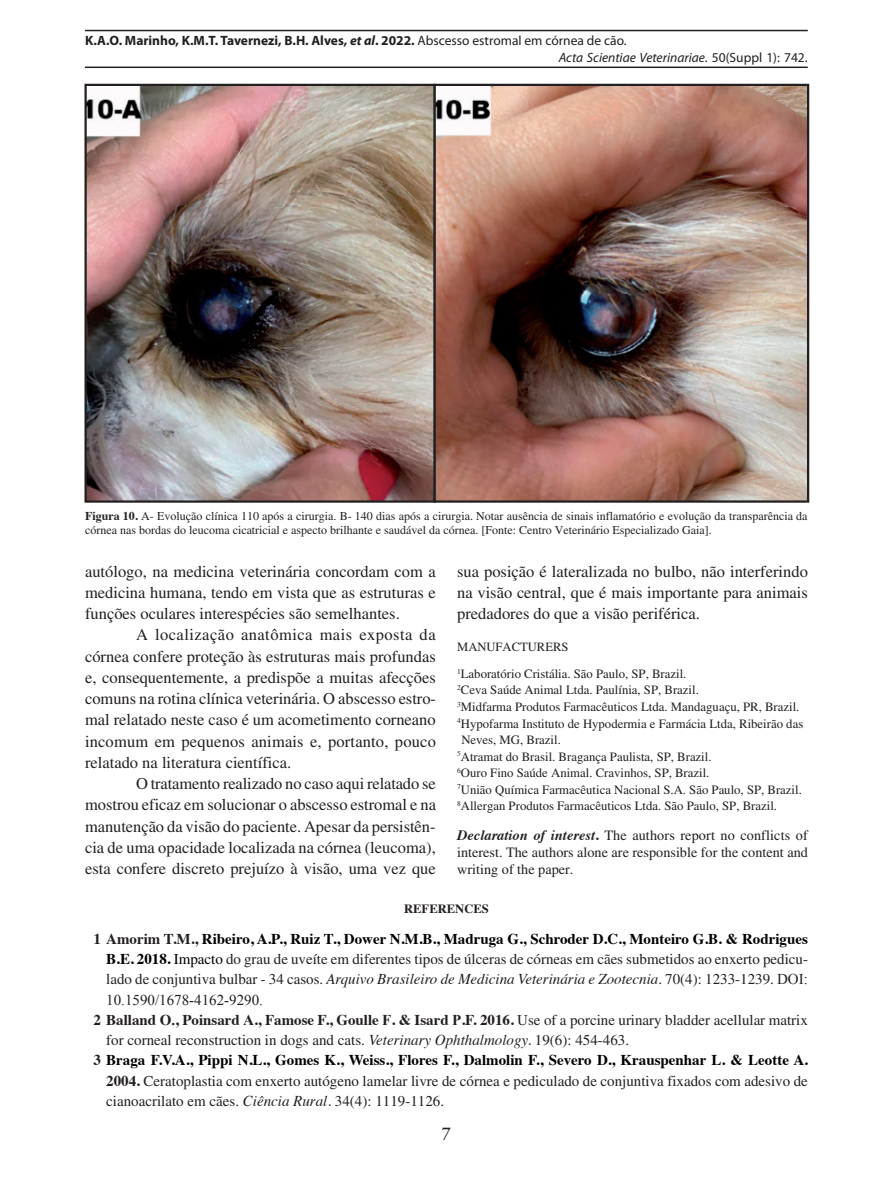
<style>
.page{position:relative;width:893px;height:1191px;background:#fff}
.page>*{position:absolute;margin:0;border:0;box-sizing:border-box;transform-origin:0 0}
.t1{font:600 18px "Adobe Garamond";color:#231f20}
.t2{font:16.5px/21.3px "Times";color:#231f20;text-align:justify}
.t3{font:15px/20.2px "Times";color:#231f20;text-align:justify}
.t4{font:700 15px "Times";color:#231f20}
.t5{font:700 15px "Times";color:#000}
.t6{font:15px "Times New Roman";color:#231f20}
.t7{font:14.25px/17.1px "Times";color:#231f20;text-align:justify}
.t8{font:700 13.5px/16.2px "Myriad Pro";color:#231f20}
.t9{font:12.75px "Times";color:#231f20}
.t10{font:12.6px "Times";color:#231f20}
.t11{font:700 12.6px "Times";color:#231f20}
.t12{font:12px/13.5px "Times";color:#231f20}
.s1{font-style:italic}
.s2{font-weight:400}
.s3{font-weight:400;font-style:italic}
.s4{font-weight:700}
.s5{font-weight:700;font-style:italic}
.s6{font-weight:700;color:#000}
.s7{color:#000}
.s8{font-family:"Times New Roman"}
.s9{color:#231f20}
</style>
<div class="page">
<hr style="left:85px;top:30px;width:723px;height:1px;background:#231f20">
<hr style="left:85px;top:67px;width:723px;height:1px;background:#231f20">
<img style="left:87px;top:87px;width:719px;height:413px">
<div style="left:84px;top:84px;width:352px;height:419px;border:2px solid #231f20"></div>
<div style="left:434px;top:84px;width:375px;height:419px;border:2px solid #231f20"></div>
<p class="t8" style="left:559px;top:32px;width:250px;text-indent:-473px">K.A.O. Marinho, K.M.T. Tavernezi, B.H. Alves, <span class="s1">et al</span>. 2022. <span class="s2">Abscesso estromal em córnea de cão.<br></span><span class="s3">Acta Scientiae Veterinariae</span><span class="s2">. 50(Suppl 1): 742.</span></p>
<p class="t12" style="left:85px;top:509px;width:724px"><span class="s4">Figura 10.</span> A- Evolução clínica 110 após a cirurgia. B- 140 dias após a cirurgia. Notar ausência de sinais inflamatório e evolução da transparência da córnea nas bordas do leucoma cicatricial e aspecto brilhante e saudável da córnea. [Fonte: Centro Veterinário Especializado Gaia].</p>
<p class="t2" style="left:85px;top:560px;width:352px">autólogo, na medicina veterinária concordam com a medicina humana, tendo em vista que as estruturas e funções oculares interespécies são semelhantes.</p>
<p class="t2" style="left:85px;top:624px;width:353px;text-indent:51px">A localização anatômica mais exposta da córnea confere proteção às estruturas mais profundas e, consequentemente, a predispõe a muitas afecções comuns na rotina clínica veterinária. O abscesso estro&shy;mal relatado neste caso é um acometimento corneano incomum em pequenos animais e, portanto, pouco relatado na literatura científica.</p>
<p class="t2" style="left:85px;top:773px;width:353px;text-indent:51px">O tratamento realizado no caso aqui relatado se mostrou eficaz em solucionar o abscesso estromal e na manutenção da visão do paciente. Apesar da persistên&shy;cia de uma opacidade localizada na córnea (leucoma), esta confere discreto prejuízo à visão, uma vez que</p>
<p class="t2" style="left:457px;top:560px;width:352px">sua posição é lateralizada no bulbo, não interferindo na visão central, que é mais importante para animais predadores do que a visão periférica.</p>
<p class="t10" style="left:457px;top:639px;width:113px">MANUFACTURERS</p>
<p class="t9" style="left:457px;top:666px;width:231px"><sup>1</sup>Laboratório Cristália. São Paulo, SP, Brazil.</p>
<p class="t9" style="left:457px;top:683px;width:243px"><sup>2</sup>Ceva Saúde Animal Ltda. Paulínia, SP, Brazil.</p>
<p class="t9" style="left:457px;top:699px;width:344px"><sup>3</sup>Midfarma Produtos Farmacêuticos Ltda. Mandaguaçu, PR, Brazil.</p>
<p class="t9" style="left:457px;top:716px;width:348px"><sup>4</sup>Hypofarma Instituto de Hypodermia e Farmácia Ltda, Ribeirão das</p>
<p class="t9" style="left:461px;top:732px;width:101px">Neves, MG, Brazil.</p>
<p class="t9" style="left:457px;top:749px;width:256px"><sup>5</sup>Atramat do Brasil. Bragança Paulista, SP, Brazil.</p>
<p class="t9" style="left:457px;top:765px;width:254px"><sup>6</sup>Ouro Fino Saúde Animal. Cravinhos, SP, Brazil.</p>
<p class="t9" style="left:457px;top:782px;width:346px"><sup>7</sup>União Química Farmacêutica Nacional S.A. São Paulo, SP, Brazil.</p>
<p class="t9" style="left:457px;top:798px;width:321px"><sup>8</sup>Allergan Produtos Farmacêuticos Ltda. São Paulo, SP, Brazil.</p>
<p class="t7" style="left:457px;top:826px;width:352px"><span class="s5">Declaration of interest</span><span class="s4">.</span> The authors report no conflicts of interest. The authors alone are responsible for the content and writing of the paper.</p>
<p class="t11" style="left:404px;top:896px;width:86px">REFERENCES</p>
<p class="t3" style="left:106px;top:928px;width:703px;text-indent:-13px"><span class="s4">1 Amorim T.M.,</span> <span class="s6">Ribeiro, A.P., Ruiz T., Dower N.M.B., Madruga G., Schroder D.C., Monteiro G.B. &amp; Rodrigues B.E. 2018.</span> <span class="s7">Impacto</span> do grau de uveíte em diferentes tipos de úlceras de córneas em cães submetidos ao enxerto pedicu&shy;lado de conjuntiva bulbar - 34 casos. <span class="s1">Arquivo Brasileiro de Medicina Veterinária e Zootecnia</span>. 70(4): 1233-1239. <span class="s8">DOI:</span></p>
<p class="t6" style="left:106px;top:989px;width:158px">10.1590/1678-4162-9290.</p>
<p class="t4" style="left:94px;top:1005px;width:716px">2 Balland <span class="s8">O.</span>, Poinsard <span class="s8">A</span>., Famose F., Goulle <span class="s8">F</span>. &amp; Isard <span class="s8">P</span>.F. 2016. <span class="s2">Use of a porcine urinary bladder acellular matrix</span></p>
<p class="t3" style="left:106px;top:1030px;width:524px">for corneal reconstruction in dogs and cats. <span class="s1">Veterinary Ophthalmology.</span> 19(6): 454-463.</p>
<p class="t5" style="left:94px;top:1046px;width:716px"><span class="s9">3</span> Braga F.V.A., Pippi N.L., Gomes K., Weiss., Flores F., Dalmolin F., Severo D., Krauspenhar L. &amp; Leotte A.</p>
<p class="t3" style="left:106px;top:1070px;width:703px"><span class="s4">2004.</span> Ceratoplastia com enxerto autógeno lamelar livre de córnea e pediculado de conjuntiva fixados com adesivo de</p>
<p class="t3" style="left:106px;top:1090px;width:339px">cianoacrilato em cães. <span class="s1">Ciência Rural.</span> 34(4): 1119-1126.</p>
<p class="t1" style="left:442px;top:1123px;width:11px">7</p>
</div>
